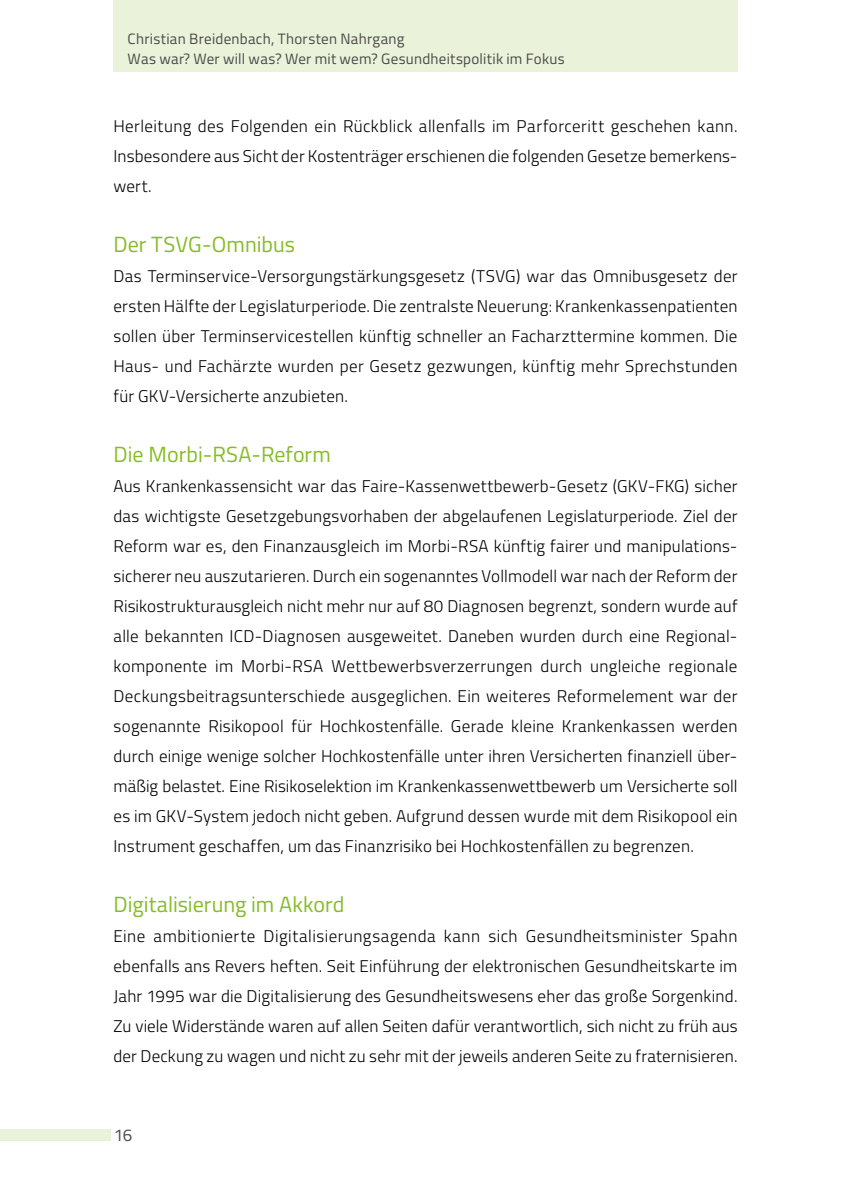
<style>
.page{position:relative;width:851px;height:1191px;background:#fff}
.page>*{position:absolute;margin:0;border:0;box-sizing:border-box;transform-origin:0 0}
.t1{font:22px "Titillium";color:#86bc25}
.t2{font:300 17px/30px "Titillium";letter-spacing:.01em;color:#000;text-align:justify}
.t3{font:17px "Titillium";color:#4a4a49}
.t4{font:15px/20px "Titillium";letter-spacing:.015em;color:#4a4a49}
</style>
<div class="page">
<div style="left:113px;top:0;width:624px;height:71px;background:#eaf2da"></div>
<div style="left:0;top:1129px;width:111px;height:11px;background:#eaf2da"></div>
<p class="t4" style="left:128px;top:28px;width:438px">Christian Breidenbach, Thorsten Nahrgang<br>Was war? Wer will was? Wer mit wem? Gesundheitspolitik im Fokus</p>
<p class="t2" style="left:113px;top:110px;width:625px">Herleitung des Folgenden ein Rückblick allenfalls im Parforceritt geschehen kann.<br>Insbesondere aus Sicht der Kostenträger erschienen die folgenden Gesetze bemerkens&shy;wert.</p>
<h2 class="t1" style="left:113px;top:228px;width:183px">Der TSVG-Omnibus</h2>
<p class="t2" style="left:113px;top:260px;width:625px">Das Terminservice-Versorgungstärkungsgesetz (TSVG) war das Omnibusgesetz der ersten Hälfte der Legislaturperiode. Die zentralste Neuerung: Krankenkassenpatienten sollen über Terminservicestellen künftig schneller an Facharzttermine kommen. Die Haus- und Fachärzte wurden per Gesetz gezwungen, künftig mehr Sprechstunden für GKV-Versicherte anzubieten.</p>
<h2 class="t1" style="left:113px;top:438px;width:219px">Die Morbi-RSA-Reform</h2>
<p class="t2" style="left:113px;top:470px;width:625px">Aus Krankenkassensicht war das Faire-Kassenwettbewerb-Gesetz (GKV-FKG) sicher das wichtigste Gesetzgebungsvorhaben der abgelaufenen Legislaturperiode. Ziel der Reform war es, den Finanzausgleich im Morbi-RSA künftig fairer und manipulations&shy;sicherer neu auszutarieren. Durch ein sogenanntes Vollmodell war nach der Reform der Risikostrukturausgleich nicht mehr nur auf 80 Diagnosen begrenzt, sondern wurde auf alle bekannten ICD-Diagnosen ausgeweitet. Daneben wurden durch eine Regional&shy;komponente im Morbi-RSA Wettbewerbsverzerrungen durch ungleiche regionale Deckungsbeitragsunterschiede ausgeglichen. Ein weiteres Reformelement war der sogenannte Risikopool für Hochkostenfälle. Gerade kleine Krankenkassen werden durch einige wenige solcher Hochkostenfälle unter ihren Versicherten finanziell über&shy;mäßig belastet. Eine Risikoselektion im Krankenkassenwettbewerb um Versicherte soll es im GKV-System jedoch nicht geben. Aufgrund dessen wurde mit dem Risikopool ein Instrument geschaffen, um das Finanzrisiko bei Hochkostenfällen zu begrenzen.</p>
<h2 class="t1" style="left:113px;top:888px;width:232px">Digitalisierung im Akkord</h2>
<p class="t2" style="left:113px;top:920px;width:625px">Eine ambitionierte Digitalisierungsagenda kann sich Gesundheitsminister Spahn ebenfalls ans Revers heften. Seit Einführung der elektronischen Gesundheitskarte im Jahr 1995 war die Digitalisierung des Gesundheitswesens eher das große Sorgenkind.<br>Zu viele Widerstände waren auf allen Seiten dafür verantwortlich, sich nicht zu früh aus der Deckung zu wagen und nicht zu sehr mit der jeweils anderen Seite zu fraternisieren.</p>
<p class="t3" style="left:114px;top:1122px;width:20px">16</p>
</div>
